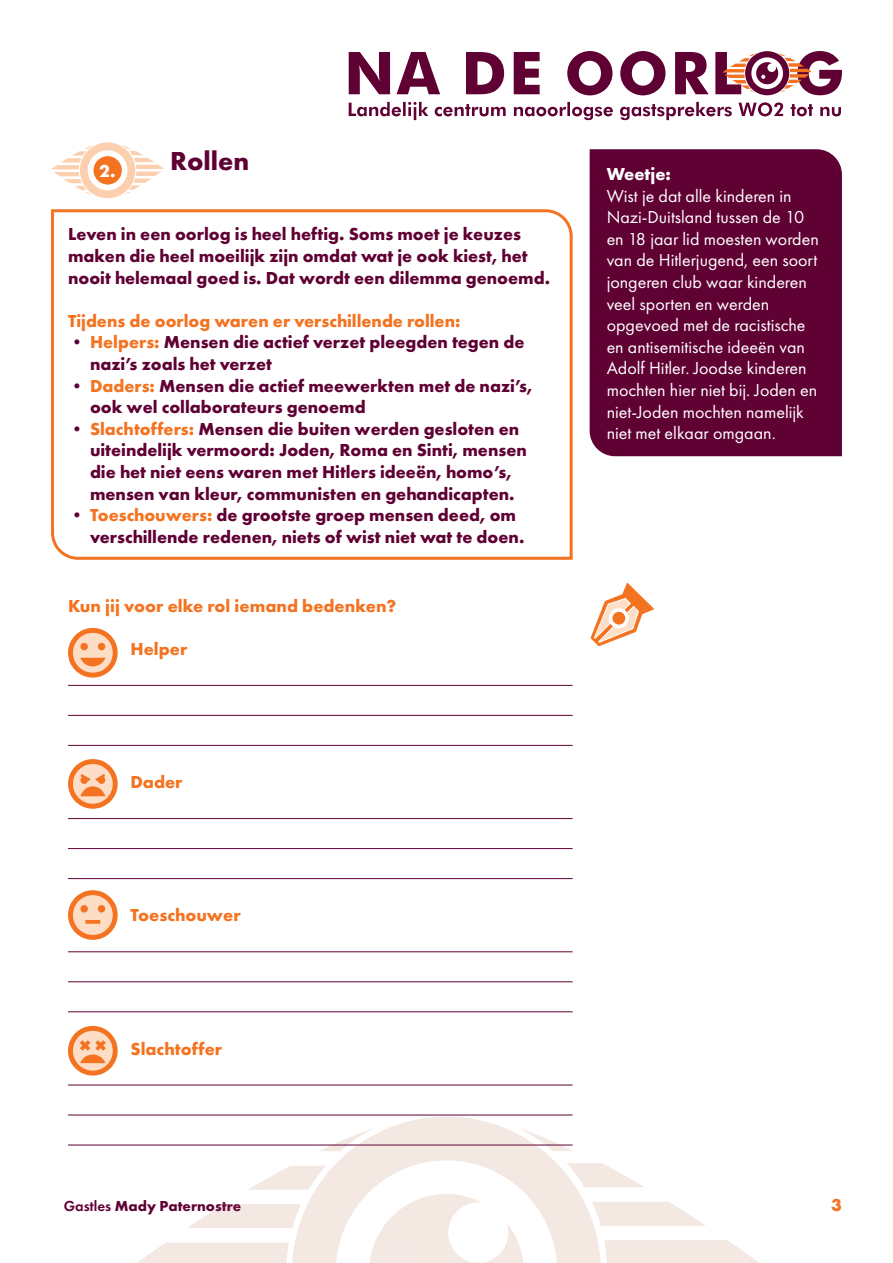
<style>
.page{position:relative;width:893px;height:1263px;background:#fff}
.page>*{position:absolute;margin:0;border:0;box-sizing:border-box;transform-origin:0 0}
.t1{font:700 27px "Futura PT";color:#600134}
.t2{font:700 18px/21.6px "Futura PT";color:#600134}
.t3{font:18px/21.6px "Futura PT";color:#fff}
.t4{font:700 18px "Futura PT";color:#f47321}
.t5{font:700 18px "Futura PT";color:#fff}
.t6{font:700 15px "Futura PT";color:#600134}
.s1{color:#f47321}
.s2{font-weight:600}
</style>
<div class="page">
<svg style="left:349px;top:102px;width:492px;height:18px"></svg>
<svg style="left:349px;top:51px;width:493px;height:44px"></svg>
<svg style="left:604px;top:1240px;width:155px;height:23px;background:#f4eae5"></svg>
<svg style="left:601px;top:1202px;width:105px;height:24px"></svg>
<svg style="left:601px;top:1163px;width:43px;height:24px"></svg>
<svg style="left:292px;top:1116px;width:309px;height:147px;fill:#f3e8e2"></svg>
<svg style="left:518px;top:1128px;width:56px;height:23px"></svg>
<svg style="left:370px;top:1194px;width:153px;height:69px"></svg>
<svg style="left:319px;top:1128px;width:56px;height:23px"></svg>
<svg style="left:249px;top:1165px;width:77px;height:25px"></svg>
<svg style="left:188px;top:1204px;width:113px;height:24px"></svg>
<svg style="left:137px;top:1242px;width:152px;height:21px;background:#f4eae5"></svg>
<svg style="left:51px;top:209px;width:522px;height:351px"></svg>
<svg style="left:51px;top:142px;width:113px;height:56px"></svg>
<div style="left:94px;top:156px;width:28px;height:28px;background:#f47321;border-radius:50%"></div>
<svg style="left:590px;top:582px;width:64px;height:65px"></svg>
<div style="left:609px;top:608px;width:20px;height:20px;background:#fff;border-radius:50%"></div>
<div style="left:612px;top:612px;width:13px;height:13px;background:#f47321;border-radius:50%"></div>
<hr style="left:68px;top:685px;width:505px;height:1px;background:#600134">
<hr style="left:68px;top:715px;width:505px;height:1px;background:#600134">
<hr style="left:68px;top:745px;width:505px;height:1px;background:#600134">
<hr style="left:68px;top:818px;width:505px;height:1px;background:#600134">
<hr style="left:68px;top:848px;width:505px;height:1px;background:#600134">
<hr style="left:68px;top:878px;width:505px;height:1px;background:#600134">
<hr style="left:68px;top:951px;width:505px;height:1px;background:#600134">
<hr style="left:68px;top:981px;width:505px;height:1px;background:#600134">
<hr style="left:68px;top:1011px;width:505px;height:1px;background:#600134">
<hr style="left:68px;top:1085px;width:505px;height:1px;background:#600134">
<hr style="left:68px;top:1115px;width:505px;height:1px;background:#600134">
<hr style="left:68px;top:1145px;width:505px;height:1px;background:#600134">
<svg style="left:68px;top:759px;width:50px;height:50px"></svg>
<svg style="left:68px;top:1026px;width:50px;height:49px"></svg>
<svg style="left:68px;top:890px;width:50px;height:50px"></svg>
<svg style="left:68px;top:628px;width:50px;height:49px"></svg>
<div style="left:590px;top:149px;width:252px;height:307px;background:#600134"></div>
<h1 class="t1" style="left:99px;top:143px;width:151px"><sub>2.</sub> Rollen</h1>
<p class="t2" style="left:68px;top:223px;width:484px">Leven in een oorlog is heel heftig. Soms moet je keuzes maken die heel moeilijk zijn omdat wat je ook kiest, het nooit helemaal goed is. Dat wordt een dilemma genoemd.</p>
<p class="t4" style="left:68px;top:309px;width:394px">Tijdens de oorlog waren er verschillende rollen:</p>
<p class="t2" style="left:90px;top:331px;width:436px;text-indent:-22px">• <span class="s1">Helpers:</span> Mensen die actief verzet pleegden tegen de nazi’s zoals het verzet</p>
<p class="t2" style="left:90px;top:374px;width:444px;text-indent:-22px">• <span class="s1">Daders:</span> Mensen die actief meewerkten met de nazi’s, ook wel collaborateurs genoemd</p>
<p class="t2" style="left:90px;top:417px;width:438px;text-indent:-22px">• <span class="s1">Slachtoffers:</span> Mensen die buiten werden gesloten en uiteindelijk vermoord: Joden, Roma en Sinti, mensen die het niet eens waren met Hitlers ideeën, homo’s, mensen van kleur, communisten en gehandicapten.</p>
<p class="t2" style="left:90px;top:504px;width:436px;text-indent:-22px">• <span class="s1">Toeschouwers:</span> de grootste groep mensen deed, om verschillende redenen, niets of wist niet wat te doen.</p>
<p class="t4" style="left:68px;top:594px;width:330px">Kun jij voor elke rol iemand bedenken?</p>
<p class="t4" style="left:130px;top:637px;width:58px">Helper</p>
<p class="t4" style="left:130px;top:770px;width:54px">Dader</p>
<p class="t4" style="left:130px;top:904px;width:112px">Toeschouwer</p>
<p class="t4" style="left:130px;top:1037px;width:93px">Slachtoffer</p>
<p class="t5" style="left:607px;top:162px;width:66px">Weetje:</p>
<p class="t3" style="left:607px;top:185px;width:214px">Wist je dat alle kinderen in<br>Nazi-Duitsland tussen de 10 en 18 jaar lid moesten worden van de Hitlerjugend, een soort jongeren club waar kinderen veel sporten en werden opgevoed met de racistische en antisemitische ideeën van<br>Adolf Hitler. Joodse kinderen mochten hier niet bij. Joden en niet-Joden mochten namelijk niet met elkaar omgaan.</p>
<p class="t6" style="left:64px;top:1197px;width:179px"><span class="s2">Gastles</span> Mady Paternostre</p>
<p class="t4" style="left:831px;top:1193px;width:12px">3</p>
</div>
